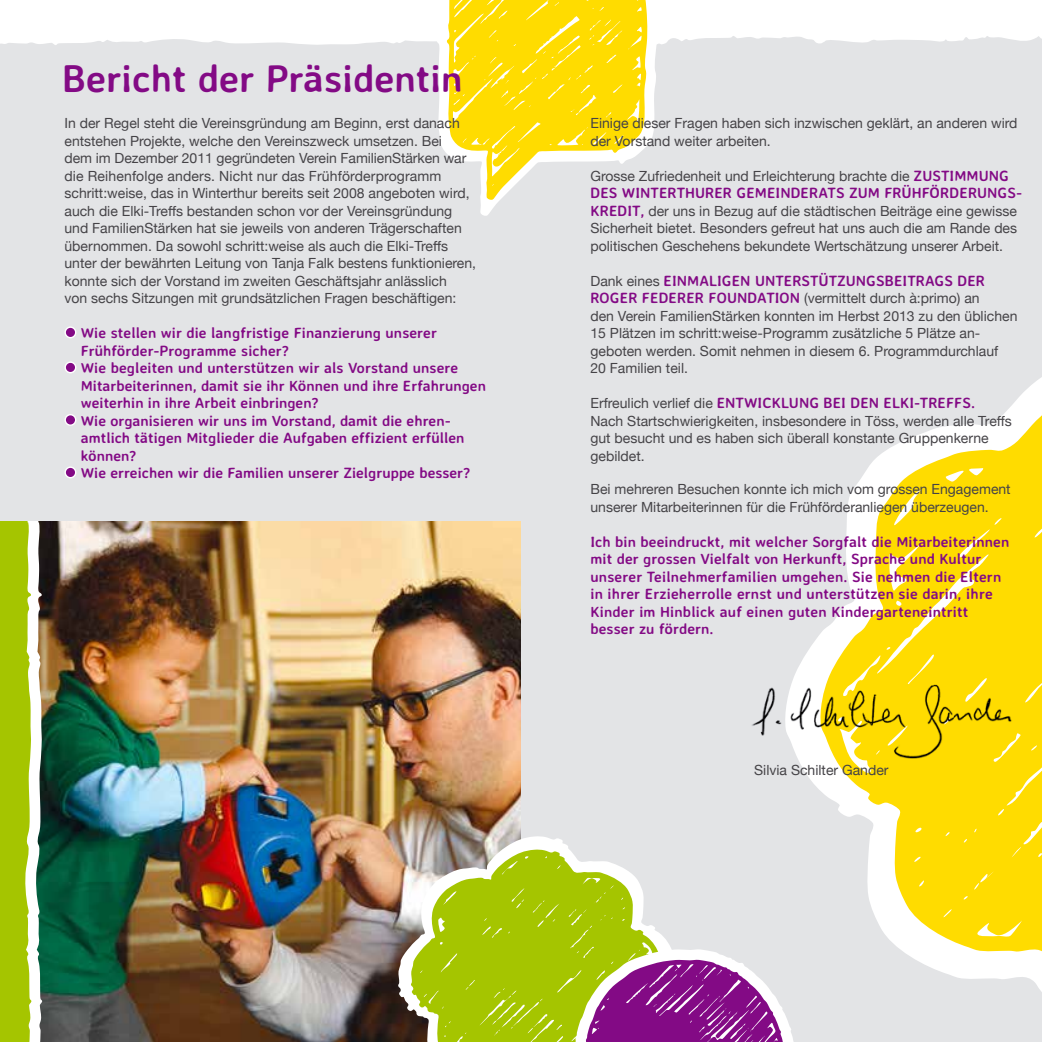
<style>
.page{position:relative;width:1042px;height:1042px;background:#fff}
.page>*{position:absolute;margin:0;border:0;box-sizing:border-box;transform-origin:0 0}
.t1{font:700 38.5px "Averia Sans Libre";color:#830a85}
.t2{font:700 14.88px/17.5px "Averia Sans Libre";letter-spacing:.005em;color:#830a85}
.t3{font:14px/17.5px "Helvetica Neue";color:#454347}
.s1{font-family:"Averia Sans Libre";font-weight:700;font-size:14.88px;color:#830a85}
.s2{font-family:"Helvetica Neue";font-weight:400;font-size:14px;color:#454347}
</style>
<div class="page">
<div style="left:0;top:36px;width:1042px;height:913px;background:#e3e4e6"></div>
<svg style="left:437px;top:36px;width:221px;height:180px;fill:#e3e4e6"></svg>
<svg style="left:447px;top:0;width:201px;height:200px"></svg>
<div style="left:783px;top:340px;width:259px;height:702px;background:#e3e4e6"></div>
<svg style="left:819px;top:374px;width:223px;height:634px;fill:#ffdc00"></svg>
<svg style="left:65px;top:327px;width:11px;height:11px"></svg>
<div style="left:64px;top:326px;width:12px;height:12px;border:1px solid #fff;border-radius:50%"></div>
<svg style="left:65px;top:362px;width:11px;height:11px"></svg>
<div style="left:64px;top:361px;width:12px;height:12px;border:1px solid #fff;border-radius:50%"></div>
<svg style="left:65px;top:415px;width:11px;height:10px"></svg>
<div style="left:64px;top:414px;width:12px;height:12px;border:1px solid #fff;border-radius:50%"></div>
<svg style="left:65px;top:467px;width:11px;height:11px"></svg>
<div style="left:64px;top:466px;width:12px;height:12px;border:1px solid #fff;border-radius:50%"></div>
<img style="left:745px;top:670px;width:277px;height:94px">
<img style="left:43px;top:521px;width:478px;height:521px">
<svg style="left:0;top:521px;width:43px;height:521px"></svg>
<img style="left:398px;top:836px;width:278px;height:206px">
<svg style="left:411px;top:849px;width:252px;height:193px;fill:#a5c500"></svg>
<svg style="left:574px;top:949px;width:221px;height:93px"></svg>
<h1 class="t1" style="left:63px;top:54px;width:401px">Bericht der Präsidentin</h1>
<p class="t3" style="left:64px;top:114px;width:413px">In der Regel steht die Vereinsgründung am Beginn, erst danach entstehen Projekte, welche den Vereinszweck umsetzen. Bei<br>dem im Dezember 2011 gegründeten Verein FamilienStärken war die Reihenfolge anders. Nicht nur das Frühförderprogramm schritt:weise, das in Winterthur bereits seit 2008 angeboten wird, auch die Elki-Treffs bestanden schon vor der Vereinsgründung und FamilienStärken hat sie jeweils von anderen Trägerschaften übernommen. Da sowohl schritt:weise als auch die Elki-Treffs unter der bewährten Leitung von Tanja Falk bestens funktionieren, konnte sich der Vorstand im zweiten Geschäftsjahr anlässlich<br>von sechs Sitzungen mit grundsätzlichen Fragen beschäftigen:</p>
<p class="t2" style="left:81px;top:324px;width:407px">Wie stellen wir die langfristige Finanzierung unserer Frühförder-Programme sicher?<br>Wie begleiten und unterstützen wir als Vorstand unsere Mitarbeiterinnen, damit sie ihr Können und ihre Erfahrungen weiterhin in ihre Arbeit einbringen?<br>Wie organisieren wir uns im Vorstand, damit die ehren&shy;amtlich tätigen Mitglieder die Aufgaben effizient erfüllen können?<br>Wie erreichen wir die Familien unserer Zielgruppe besser?</p>
<p class="t3" style="left:590px;top:114px;width:429px">Einige dieser Fragen haben sich inzwischen geklärt, an anderen wird der Vorstand weiter arbeiten.</p>
<p class="t3" style="left:590px;top:166px;width:333px">Grosse Zufriedenheit und Erleichterung brachte die <span class="s1">Zust</span></p>
<p class="t2" style="left:949px;top:167px;width:17px">immu</p>
<p class="t2" style="left:989px;top:167px;width:20px">ng</p>
<p class="t2" style="left:590px;top:184px;width:166px">des Winterthurer Geme</p>
<p class="t2" style="left:775px;top:184px;width:248px">inderats zum Frühförderungs-</p>
<p class="t3" style="left:590px;top:201px;width:428px;text-align:justify"><span class="s1">kredit,</span> der uns in Bezug auf die städtischen Beiträge eine gewisse Sicherheit bietet. Besonders gefreut hat uns auch die am Rande des politischen Geschehens bekundete Wertschätzung unserer Arbeit.</p>
<p class="t2" style="left:590px;top:272px;width:221px"><span class="s2">Dank eines</span> einmaligen Unterstüt</p>
<p class="t2" style="left:837px;top:272px;width:149px">zungsbeitrags der</p>
<p class="t3" style="left:590px;top:289px;width:428px"><span class="s1">Roge r Federer Foundation</span> (vermittelt durch à:primo) an<br>den Verein FamilienStärken konnten im Herbst 2013 zu den üblichen 15 Plätzen im schritt:weise-Programm zusätzliche 5 Plätze an&shy;geboten werden. Somit nehmen in diesem 6. Programmdurchlauf<br>20 Familien teil.</p>
<p class="t2" style="left:590px;top:394px;width:356px"><span class="s2">Erfreulich verlief die</span> Entwicklung bei den Elki-Treffs</p>
<p class="t2" style="left:971px;top:394px;width:6px">.</p>
<p class="t3" style="left:590px;top:411px;width:423px">Nach Startschwierigkeiten, insbesondere in Töss, werden alle Treffs gut besucht und es haben sich überall konstante Gruppenkerne gebildet.</p>
<p class="t3" style="left:590px;top:480px;width:422px">Bei mehreren Besuchen konnte ich mich vom grossen Engagement unserer Mitarbeiterinnen für die Frühförderanliegen überzeugen.</p>
<p class="t2" style="left:590px;top:532px;width:420px">Ich bin beeindruckt, mit welcher Sorgfalt die Mitarbeiterinnen mit der grossen Vielfalt von Herkunft, Sprache und Kultur unserer Teilnehmerfamilien umgehen. Sie nehmen die Eltern in ihrer Erzieherrolle ernst und unterstützen sie darin, ihre Kinder im Hinblick auf einen guten Kindergarteneintritt besser zu fördern.</p>
<p class="t3" style="left:754px;top:760px;width:136px">Silvia Schilter Gander</p>
</div>
